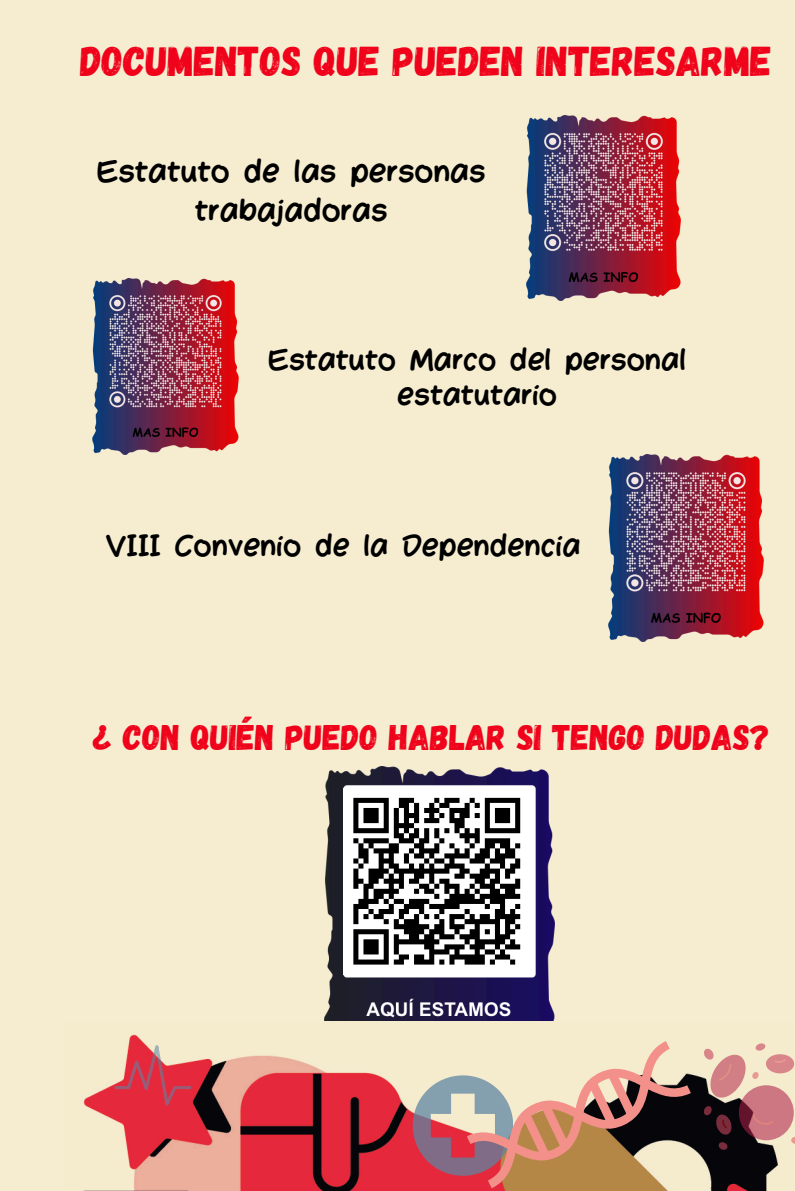
<style>
.page{position:relative;width:795px;height:1191px;background:#fff}
.page>*{position:absolute;margin:0;border:0;box-sizing:border-box;transform-origin:0 0}
.t1{font:41.65px "Gagalin";color:#ef021a}
.t2{font:35.52px "Gagalin";color:#ef021a}
.t3{font:28.35px/39.7px "Mulled Wine Season";color:#000;text-align:center}
.t4{font:27.3px/34.6px "Mulled Wine Season";color:#000;text-align:center}
</style>
<div class="page">
<div style="left:0;top:0;width:794px;height:1190px;background:#f6edd1"></div>
<img style="left:324px;top:766px;width:231px;height:255px">
<img style="left:83px;top:1034px;width:711px;height:156px">
<svg style="left:412px;top:1075px;width:41px;height:100px"></svg>
<svg style="left:453px;top:989px;width:251px;height:201px"></svg>
<svg style="left:717px;top:1141px;width:10px;height:9px"></svg>
<svg style="left:790px;top:1136px;width:4px;height:7px"></svg>
<svg style="left:738px;top:1085px;width:55px;height:55px;background:#bb6874"></svg>
<svg style="left:751px;top:1111px;width:21px;height:13px"></svg>
<svg style="left:703px;top:1105px;width:29px;height:29px"></svg>
<svg style="left:751px;top:1042px;width:42px;height:37px"></svg>
<svg style="left:703px;top:1048px;width:42px;height:50px"></svg>
<svg style="left:114px;top:1044px;width:77px;height:61px"></svg>
<img style="left:526px;top:116px;width:155px;height:185px">
<img style="left:92px;top:278px;width:147px;height:176px">
<img style="left:608px;top:455px;width:156px;height:186px">
<div style="left:343px;top:787px;width:187px;height:187px;background:#fff"></div>
<svg style="left:353px;top:797px;width:168px;height:168px"></svg>
<p class="t1" style="left:80px;top:35px;width:692px">DOCUMENTOS QUE PUEDEN INTERESARME</p>
<p class="t3" style="left:97px;top:152px;width:390px">Estatuto de las personas trabajadoras</p>
<p class="t4" style="left:268px;top:343px;width:419px">Estatuto Marco del personal estatutario</p>
<p class="t4" style="left:106px;top:529px;width:476px">VIII Convenio de la Dependencia</p>
<h2 class="t2" style="left:92px;top:714px;width:679px">¿ CON QUIÉN PUEDO HABLAR SI TENGO DUDAS?</h2>
</div>
